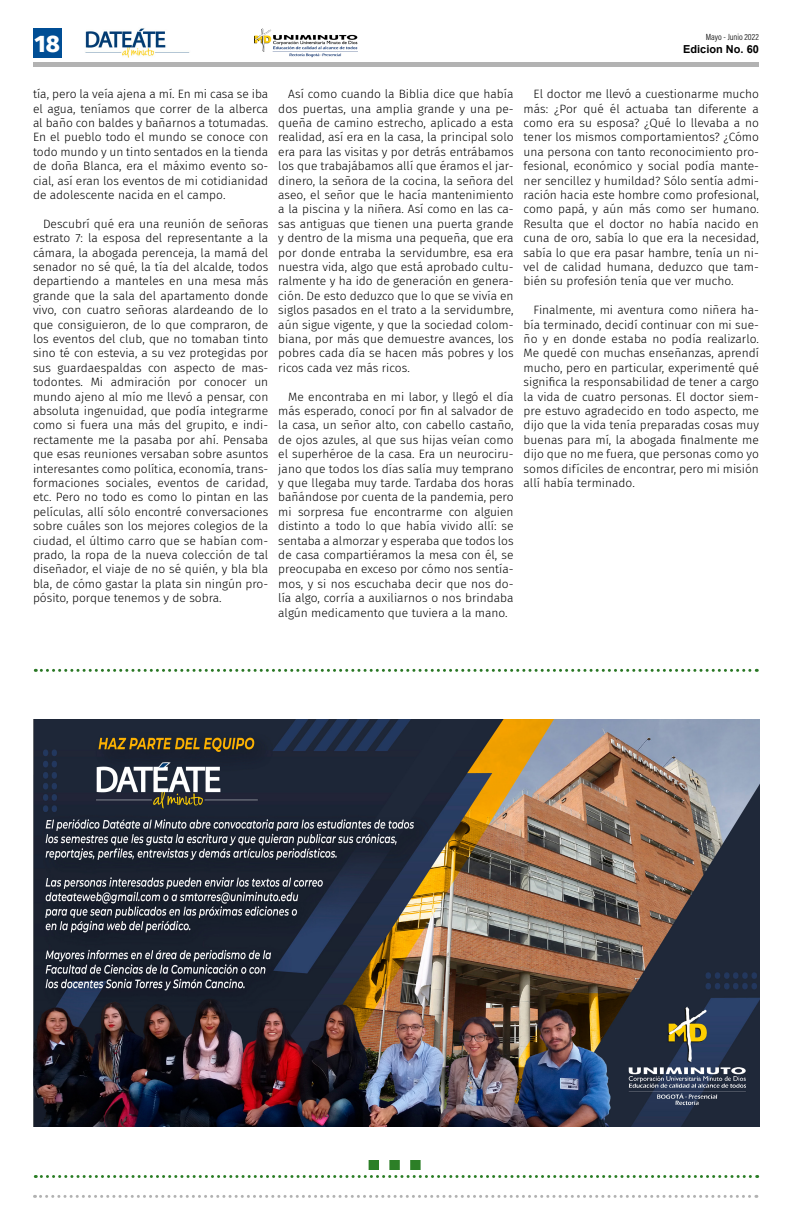
<style>
.page{position:relative;width:792px;height:1224px;background:#fff}
.page>*{position:absolute;margin:0;border:0;box-sizing:border-box;transform-origin:0 0}
.t1{font:800 24px "Fira Sans";color:#fff}
.t2{font:300 12px/14.4px "Fira Sans";color:#000;text-align:justify}
.t3{font:700 11px "Arial";color:#000}
.t4{font:9px "Acumin Variable Concept";letter-spacing:-.115em;color:#000}
</style>
<div class="page">
<div style="left:33px;top:62px;width:726px;height:5px;background:#b2b2b2"></div>
<div style="left:33px;top:28px;width:29px;height:30px;background:#004e95"></div>
<img style="left:85px;top:28px;width:105px;height:30px">
<svg style="left:41px;top:1195px;width:716px;height:3px"></svg>
<img style="left:254px;top:28px;width:103px;height:30px">
<img style="left:33px;top:719px;width:726px;height:408px">
<svg style="left:35px;top:1160px;width:723px;height:18px"></svg>
<svg style="left:35px;top:669px;width:722px;height:3px"></svg>
<p class="t1" style="left:35px;top:23px;width:27px">18</p>
<p class="t4" style="left:706px;top:30px;width:56px">Mayo - Junio 2022</p>
<p class="t3" style="left:683px;top:41px;width:77px">Edicion No. 60</p>
<p class="t2" style="left:33px;top:87px;width:237px">tía, pero la veía ajena a mí. En mi casa se iba el agua, teníamos que correr de la alberca al baño con baldes y bañarnos a totumadas.<br>En el pueblo todo el mundo se conoce con todo mundo y un tinto sentados en la tienda de doña Blanca, era el máximo evento so&shy;cial, así eran los eventos de mi cotidianidad de adolescente nacida en el campo.</p>
<p class="t2" style="left:33px;top:216px;width:237px;text-indent:10px">Descubrí qué era una reunión de señoras estrato 7: la esposa del representante a la cámara, la abogada perenceja, la mamá del senador no sé qué, la tía del alcalde, todos departiendo a manteles en una mesa más grande que la sala del apartamento donde vivo, con cuatro señoras alardeando de lo que consiguieron, de lo que compraron, de los eventos del club, que no tomaban tinto sino té con estevia, a su vez protegidas por sus guardaespaldas con aspecto de mas&shy;todontes. Mi admiración por conocer un mundo ajeno al mío me llevó a pensar, con absoluta ingenuidad, que podía integrarme como si fuera una más del grupito, e indi&shy;rectamente me la pasaba por ahí. Pensaba que esas reuniones versaban sobre asuntos interesantes como política, economía, trans&shy;formaciones sociales, eventos de caridad, etc. Pero no todo es como lo pintan en las películas, allí sólo encontré conversaciones sobre cuáles son los mejores colegios de la ciudad, el último carro que se habían com&shy;prado, la ropa de la nueva colección de tal diseñador, el viaje de no sé quién, y bla bla bla, de cómo gastar la plata sin ningún pro&shy;pósito, porque tenemos y de sobra.</p>
<p class="t2" style="left:278px;top:87px;width:237px;text-indent:10px">Así como cuando la Biblia dice que había dos puertas, una amplia grande y una pe&shy;queña de camino estrecho, aplicado a esta realidad, así era en la casa, la principal solo era para las visitas y por detrás entrábamos los que trabajábamos allí que éramos el jar&shy;dinero, la señora de la cocina, la señora del aseo, el señor que le hacía mantenimiento a la piscina y la niñera. Así como en las ca&shy;sas antiguas que tienen una puerta grande y dentro de la misma una pequeña, que era por donde entraba la servidumbre, esa era nuestra vida, algo que está aprobado cultu&shy;ralmente y ha ido de generación en genera&shy;ción. De esto deduzco que lo que se vivía en siglos pasados en el trato a la servidumbre, aún sigue vigente, y que la sociedad colom&shy;biana, por más que demuestre avances, los pobres cada día se hacen más pobres y los ricos cada vez más ricos.</p>
<p class="t2" style="left:278px;top:389px;width:237px;text-indent:10px">Me encontraba en mi labor, y llegó el día más esperado, conocí por fin al salvador de la casa, un señor alto, con cabello castaño, de ojos azules, al que sus hijas veían como el superhéroe de la casa. Era un neurociru&shy;jano que todos los días salía muy temprano y que llegaba muy tarde. Tardaba dos horas bañándose por cuenta de la pandemia, pero mi sorpresa fue encontrarme con alguien distinto a todo lo que había vivido allí: se sentaba a almorzar y esperaba que todos los de casa compartiéramos la mesa con él, se preocupaba en exceso por cómo nos sentía&shy;mos, y si nos escuchaba decir que nos do&shy;lía algo, corría a auxiliarnos o nos brindaba algún medicamento que tuviera a la mano.</p>
<p class="t2" style="left:524px;top:87px;width:237px;text-indent:10px">El doctor me llevó a cuestionarme mucho más: ¿Por qué él actuaba tan diferente a como era su esposa? ¿Qué lo llevaba a no tener los mismos comportamientos? ¿Cómo una persona con tanto reconocimiento pro&shy;fesional, económico y social podía mante&shy;ner sencillez y humildad? Sólo sentía admi&shy;ración hacia este hombre como profesional, como papá, y aún más como ser humano.<br>Resulta que el doctor no había nacido en cuna de oro, sabía lo que era la necesidad, sabía lo que era pasar hambre, tenía un ni&shy;vel de calidad humana, deduzco que tam&shy;bién su profesión tenía que ver mucho.</p>
<p class="t2" style="left:524px;top:303px;width:237px;text-indent:10px">Finalmente, mi aventura como niñera ha&shy;bía terminado, decidí continuar con mi sue&shy;ño y en donde estaba no podía realizarlo.<br>Me quedé con muchas enseñanzas, aprendí mucho, pero en particular, experimenté qué significa la responsabilidad de tener a cargo la vida de cuatro personas. El doctor siem&shy;pre estuvo agradecido en todo aspecto, me dijo que la vida tenía preparadas cosas muy buenas para mí, la abogada finalmente me dijo que no me fuera, que personas como yo somos difíciles de encontrar, pero mi misión allí había terminado.</p>
</div>
